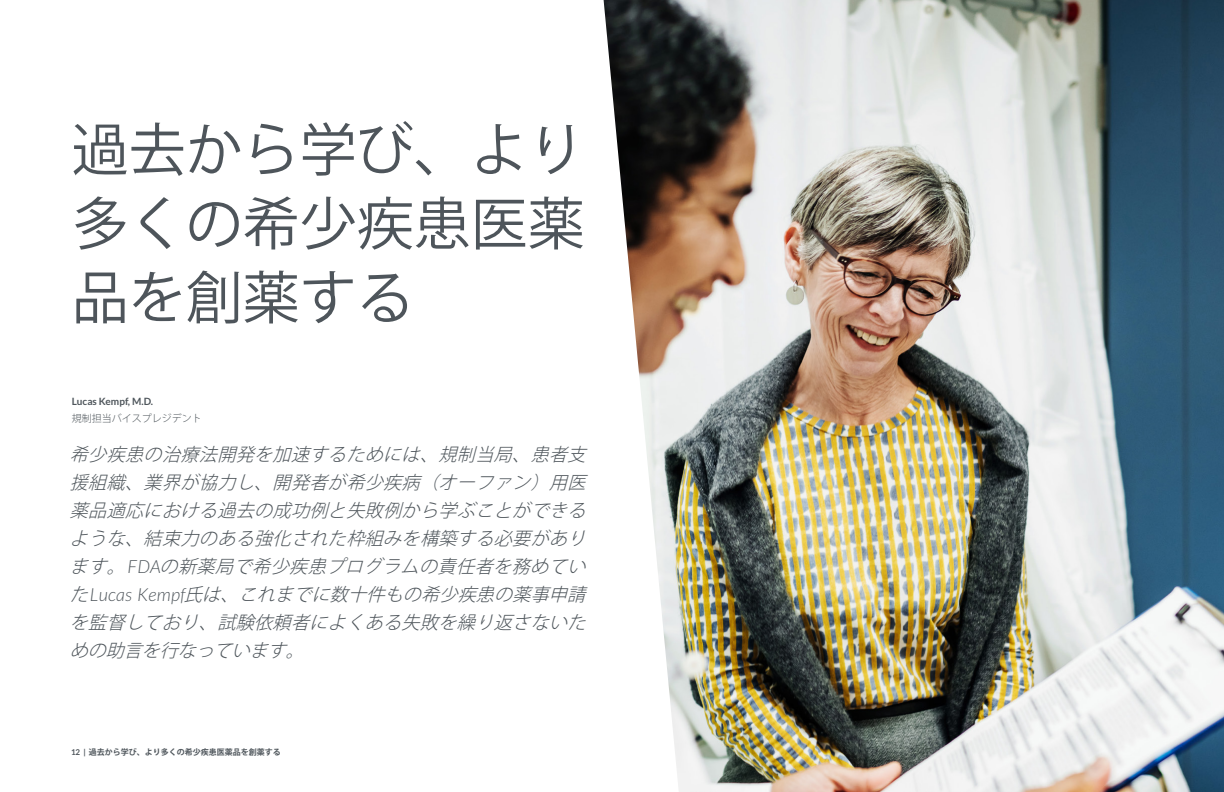
<style>
.page{position:relative;width:1224px;height:792px;background:#fff}
.page>*{position:absolute;margin:0;border:0;box-sizing:border-box;transform-origin:0 0}
.Paragraph_Style23{font:57px/74px "Koz Go Pro";color:#4e555b;text-align:justify}
.Paragraph_Style91{font:italic 300 18px/28px "Koz Go Pro";color:#4e555b;text-align:justify}
.Paragraph_Style13{font:700 10px "Lato";color:#4e555b}
.Paragraph_Style10{font:300 10px "Koz Go Pro";color:#4e555b}
.Paragraph_Style3{font:700 8px "Koz Go Pro";color:#4e555b}
.s1{font-family:"Lato"}
</style>
<div class="page">
<img style="left:679px;top:0;width:545px;height:792px">
<svg style="left:603px;top:0;width:76px;height:787px"></svg>
<p class="Paragraph_Style23" style="left:72px;top:114px;width:514px">過去から学び、より多くの希少疾患医薬品を創薬する</p>
<p class="Paragraph_Style13" style="left:72px;top:395px;width:83px">Lucas Kempf, M.D.</p>
<p class="Paragraph_Style10" style="left:72px;top:412px;width:132px">規制担当バイスプレジデント</p>
<p class="Paragraph_Style91" style="left:70px;top:441px;width:524px">希少疾患の治療法開発を加速するためには、規制当局、患者支援組織、業界が協力し、開発者が希少疾病（オーファン）用医薬品適応における過去の成功例と失敗例から学ぶことができるような、結束力のある強化された枠組みを構築する必要があります。<span class="s1">F D A</span> の新薬局で希少疾患プログラムの責任者を務めていた<span class="s1">L u c a s K e m p f</span>氏は、これまでに数十件もの希少疾患の薬事申請を監督しており、試験依頼者によくある失敗を繰り返さないための助言を行なっています。</p>
<p class="Paragraph_Style3" style="left:71px;top:747px;width:211px"><span class="s1">12 |</span> 過去から学び、より多くの希少疾患医薬品を創薬する</p>
</div>
